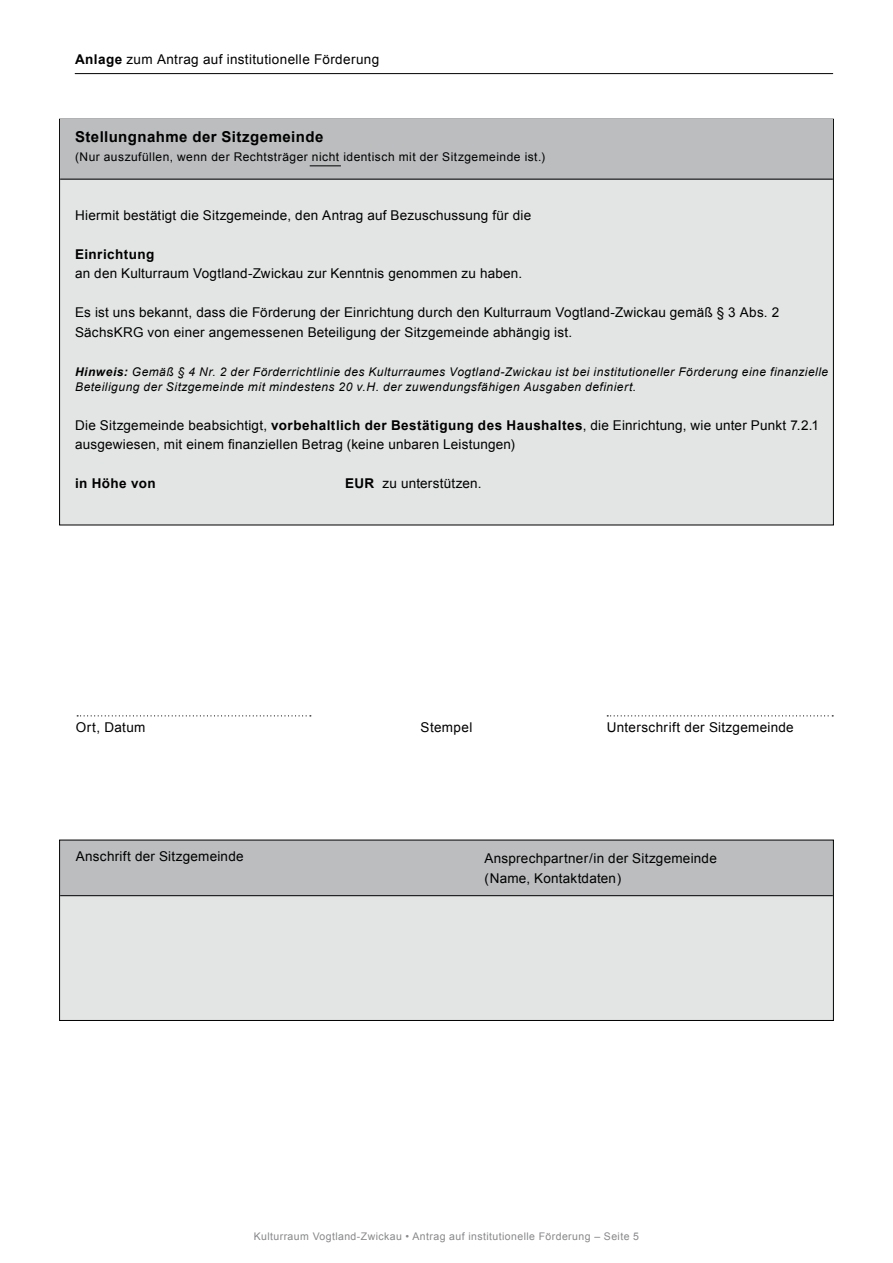
<style>
.page{position:relative;width:893px;height:1263px;background:#fff}
.page>*{position:absolute;margin:0;border:0;box-sizing:border-box;transform-origin:0 0}
.t1{font:700 15px "Arial";letter-spacing:.03em;color:#000}
.t2{font:13.5px/19.5px "Arial";letter-spacing:.015em;color:#000}
.t3{font:700 13.5px "Arial";letter-spacing:.03em;color:#000}
.t4{font:italic 12px/15px "Arial";letter-spacing:.04em;color:#000}
.t5{font:12px "Arial";letter-spacing:.04em;color:#000}
.t6{font:10.5px "Arial";letter-spacing:.04em;color:#87888a}
.s1{font-weight:700}
</style>
<div class="page">
<div style="left:60px;top:895px;width:773px;height:126px;background:#e3e4e4"></div>
<div style="left:60px;top:840px;width:773px;height:56px;background:#bbbdbe"></div>
<div style="left:59px;top:840px;width:775px;height:181px;border:1px solid #000"></div>
<hr style="left:60px;top:895px;width:773px;height:1px;background:#000">
<div style="left:60px;top:119px;width:773px;height:406px;background:#e3e4e4"></div>
<div style="left:60px;top:119px;width:773px;height:60px;background:#bbbdbe"></div>
<hr style="left:60px;top:179px;width:773px;height:1px;background:#000">
<svg style="left:77px;top:715px;width:234px;height:1px"></svg>
<svg style="left:607px;top:715px;width:226px;height:1px"></svg>
<hr style="left:75px;top:73px;width:758px;height:1px;background:#000">
<hr style="left:310px;top:165px;width:31px;height:1px;background:#000">
<p class="t2" style="left:75px;top:50px;width:306px"><span class="s1">Anlage</span> zum Antrag auf institutionelle Förderung</p>
<p class="t1" style="left:75px;top:127px;width:250px">Stellungnahme der Sitzgemeinde</p>
<p class="t5" style="left:75px;top:149px;width:472px">(Nur auszufüllen, wenn der Rechtsträger nicht identisch mit der Sitzgemeinde ist.)</p>
<p class="t2" style="left:75px;top:206px;width:458px">Hiermit bestätigt die Sitzgemeinde, den Antrag auf Bezuschussung für die</p>
<p class="t3" style="left:75px;top:245px;width:81px">Einrichtung</p>
<p class="t2" style="left:75px;top:264px;width:449px">an den Kulturraum Vogtland-Zwickau zur Kenntnis genommen zu haben.</p>
<p class="t2" style="left:75px;top:303px;width:706px">Es ist uns bekannt, dass die Förderung der Einrichtung durch den Kulturraum Vogtland-Zwickau gemäß § 3 Abs. 2<br>SächsKRG von einer angemessenen Beteiligung der Sitzgemeinde abhängig ist.</p>
<p class="t4" style="left:75px;top:364px;width:755px"><span class="s1">Hinweis:</span> Gemäß § 4 Nr. 2 der Förderrichtlinie des Kulturraumes Vogtland-Zwickau ist bei institutioneller Förderung eine finanzielle<br>Beteiligung der Sitzgemeinde mit mindestens 20 v.H. der zuwendungsfähigen Ausgaben definiert.</p>
<p class="t2" style="left:75px;top:416px;width:745px">Die Sitzgemeinde beabsichtigt, <span class="s1">vorbehaltlich der Bestätigung des Haushaltes</span>, die Einrichtung, wie unter Punkt 7.2.1 ausgewiesen, mit einem finanziellen Betrag (keine unbaren Leistungen)</p>
<p class="t3" style="left:75px;top:475px;width:82px">in Höhe von</p>
<p class="t2" style="left:345px;top:474px;width:138px"><span class="s1">EUR</span> zu unterstützen.</p>
<p class="t2" style="left:76px;top:718px;width:71px">Ort, Datum</p>
<p class="t2" style="left:421px;top:718px;width:53px">Stempel</p>
<p class="t2" style="left:607px;top:718px;width:189px">Unterschrift der Sitzgemeinde</p>
<p class="t2" style="left:76px;top:847px;width:169px">Anschrift der Sitzgemeinde</p>
<p class="t2" style="left:484px;top:849px;width:234px">Ansprechpartner/in der Sitzgemeinde</p>
<p class="t2" style="left:484px;top:868px;width:139px">(Name, Kontaktdaten)</p>
<p class="t6" style="left:254px;top:1229px;width:387px">Kulturraum Vogtland-Zwickau • Antrag auf institutionelle Förderung – Seite 5</p>
</div>
